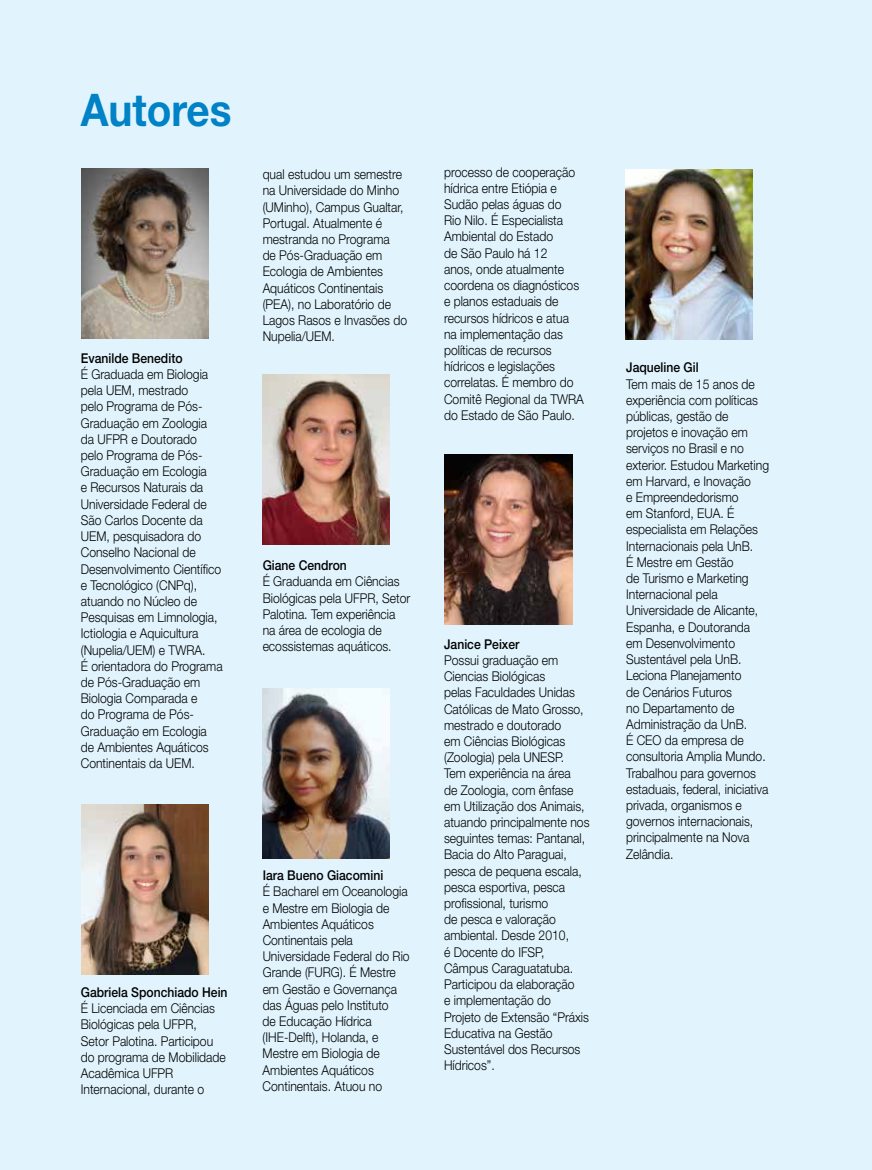
<style>
.page{position:relative;width:872px;height:1170px;background:#fff}
.page>*{position:absolute;margin:0;border:0;box-sizing:border-box;transform-origin:0 0}
.t1{font:700 45px "Helvetica Neue LT Std";color:#0082c6;scale:.9 1}
.t2{font:300 13.5px/16.2px "Helvetica Neue LT Std";color:#000;scale:.9 1}
.t3{font:500 13.5px "Helvetica Neue LT Std";color:#000;scale:.9 1}
</style>
<div class="page">
<div style="left:0;top:0;width:872px;height:1169px;background:#e1f4fd"></div>
<img style="left:81px;top:168px;width:128px;height:170px">
<img style="left:81px;top:804px;width:128px;height:170px">
<img style="left:444px;top:454px;width:128px;height:170px">
<img style="left:262px;top:374px;width:128px;height:170px">
<img style="left:262px;top:688px;width:128px;height:170px">
<img style="left:625px;top:169px;width:128px;height:170px">
<h1 class="t1" style="left:81px;top:83px;width:169px">Autores</h1>
<p class="t3" style="left:81px;top:350px;width:115px">Evanilde Benedito</p>
<p class="t2" style="left:81px;top:366px;width:159px">É Graduada em Biologia pela UEM, mestrado<br>pelo Programa de Pós-<br>Graduação em Zoologia da UFPR e Doutorado<br>pelo Programa de Pós-<br>Graduação em Ecologia<br>e Recursos Naturais da<br>Universidade Federal de<br>São Carlos Docente da<br>UEM, pesquisadora do<br>Conselho Nacional de<br>Desenvolvimento Científico e Tecnológico (CNPq), atuando no Núcleo de<br>Pesquisas em Limnologia,<br>Ictiologia e Aquicultura (Nupelia/UEM) e TWRA.<br>É orientadora do Programa de Pós-Graduação em<br>Biologia Comparada e<br>do Programa de Pós-<br>Graduação em Ecologia de Ambientes Aquáticos<br>Continentais da UEM.</p>
<p class="t2" style="left:263px;top:166px;width:162px">qual estudou um semestre na Universidade do Minho (UMinho), Campus Gualtar,<br>Portugal. Atualmente é mestranda no Programa<br>de Pós-Graduação em<br>Ecologia de Ambientes<br>Aquáticos Continentais (PEA), no Laboratório de<br>Lagos Rasos e Invasões do<br>Nupelia/UEM.</p>
<p class="t3" style="left:263px;top:557px;width:95px">Giane Cendron</p>
<p class="t2" style="left:263px;top:573px;width:166px">É Graduanda em Ciências<br>Biológicas pela UFPR, Setor<br>Palotina. Tem experiência na área de ecologia de ecossistemas aquáticos.</p>
<p class="t3" style="left:81px;top:983px;width:165px">Gabriela Sponchiado Hein</p>
<p class="t2" style="left:81px;top:999px;width:163px">É Licenciada em Ciências<br>Biológicas pela UFPR,<br>Setor Palotina. Participou do programa de Mobilidade<br>Acadêmica UFPR<br>Internacional, durante o</p>
<p class="t3" style="left:263px;top:867px;width:136px">Iara Bueno Giacomini</p>
<p class="t2" style="left:263px;top:883px;width:165px">É Bacharel em Oceanologia e Mestre em Biologia de<br>Ambientes Aquáticos<br>Continentais pela<br>Universidade Federal do Rio<br>Grande (FURG). É Mestre em Gestão e Governança das Águas pelo Instituto<br>de Educação Hídrica (IHE-Delft), Holanda, e<br>Mestre em Biologia de<br>Ambientes Aquáticos<br>Continentais. Atuou no</p>
<p class="t2" style="left:444px;top:163px;width:157px">processo de cooperação hídrica entre Etiópia e<br>Sudão pelas águas do<br>Rio Nilo. É Especialista<br>Ambiental do Estado<br>de São Paulo há 12<br>anos, onde atualmente coordena os diagnósticos e planos estaduais de recursos hídricos e atua na implementação das políticas de recursos hídricos e legislações correlatas. É membro do<br>Comitê Regional da TWRA do Estado de São Paulo.</p>
<p class="t3" style="left:444px;top:635px;width:85px">Janice Peixer</p>
<p class="t2" style="left:444px;top:651px;width:163px">Possui graduação em<br>Ciencias Biológicas<br>pelas Faculdades Unidas<br>Católicas de Mato Grosso, mestrado e doutorado<br>em Ciências Biológicas (Zoologia) pela UNESP.<br>Tem experiência na área<br>de Zoologia, com ênfase em Utilização dos Animais, atuando principalmente nos seguintes temas: Pantanal,<br>Bacia do Alto Paraguai, pesca de pequena escala, pesca esportiva, pesca profissional, turismo<br>de pesca e valoração ambiental. Desde 2010,<br>é Docente do IFSP,<br>Câmpus Caraguatatuba.<br>Participou da elaboração<br>e implementação do<br>Projeto de Extensão “Práxis<br>Educativa na Gestão<br>Sustentável dos Recursos<br>Hídricos”.</p>
<p class="t3" style="left:626px;top:359px;width:82px">Jaqueline Gil</p>
<p class="t2" style="left:626px;top:375px;width:160px">Tem mais de 15 anos de experiência com políticas públicas, gestão de projetos e inovação em serviços no Brasil e no exterior. Estudou Marketing em Harvard, e Inovação<br>e Empreendedorismo<br>em Stanford, EUA. É especialista em Relações<br>Internacionais pela UnB.<br>É Mestre em Gestão<br>de Turismo e Marketing<br>Internacional pela<br>Universidade de Alicante,<br>Espanha, e Doutoranda em Desenvolvimento<br>Sustentável pela UnB.<br>Leciona Planejamento<br>de Cenários Futuros<br>no Departamento de<br>Administração da UnB.<br>É CEO da empresa de consultoria Amplia Mundo.<br>Trabalhou para governos estaduais, federal, iniciativa privada, organismos e governos internacionais, principalmente na Nova<br>Zelândia.</p>
</div>
